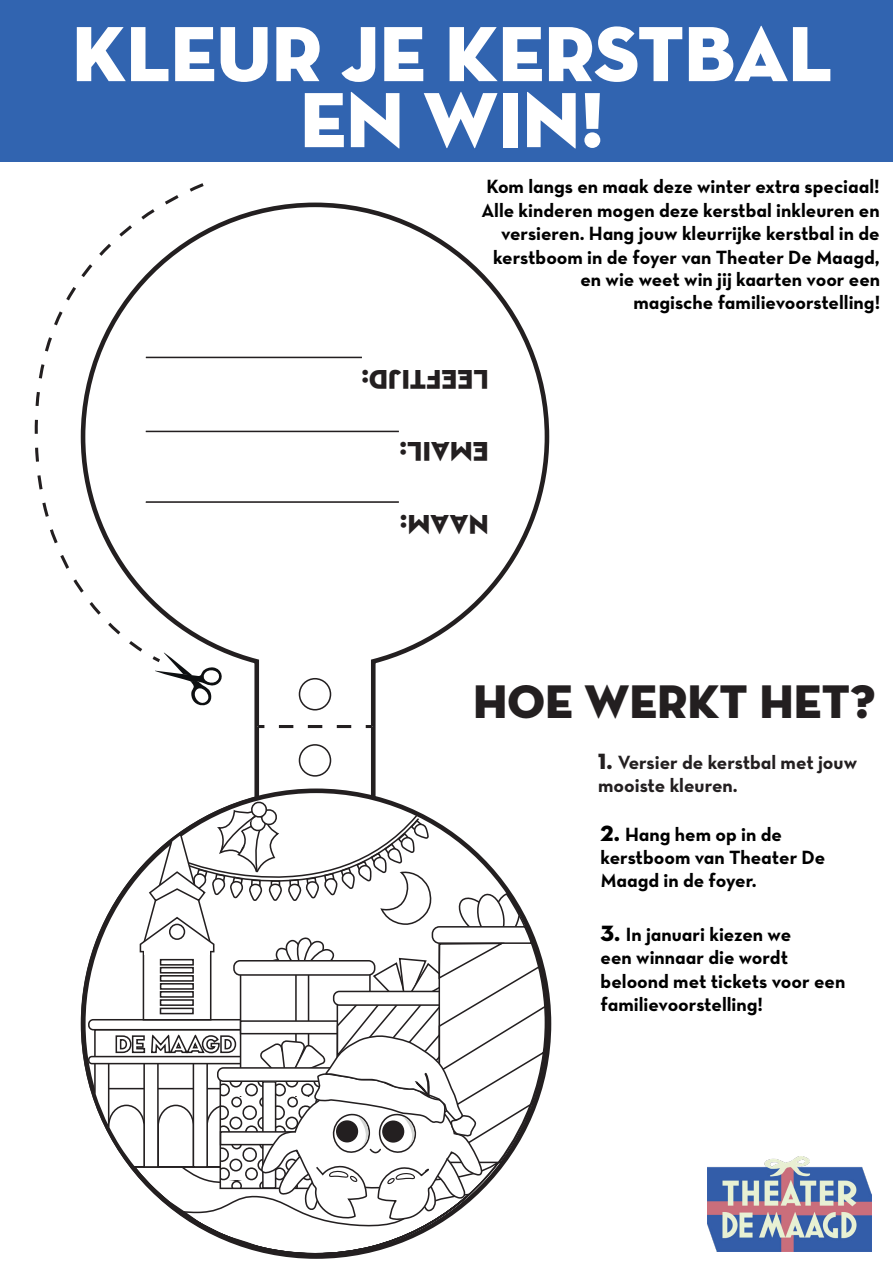
<style>
.page{position:relative;width:893px;height:1263px;background:#fff}
.page>*{position:absolute;margin:0;border:0;box-sizing:border-box;transform-origin:0 0}
.t1{font:79.5px/66px "Neutra Disp Titling";color:#fff;text-align:center}
.t2{font:48px "Neutra Disp Titling";color:#231f20}
.t3{font:27.6px "Neutra Disp Titling";color:#231f20}
.t4{font:19.5px/23.4px "Neutra Text Bold Alt";color:#000;text-align:right}
.t5{font:19.5px/23.4px "Neutra Text Bold Alt";color:#231f20}
.s1{font-family:"Neutra Disp Titling";font-size:22.5px}
</style>
<div class="page">
<svg style="left:80px;top:202px;width:472px;height:1057px"></svg>
<svg style="left:34px;top:183px;width:206px;height:472px"></svg>
<svg style="left:149px;top:652px;width:76px;height:57px"></svg>
<div style="left:89px;top:1056px;width:176px;height:7px;background:#fff;border-radius:3px"></div>
<div style="left:88px;top:1056px;width:178px;height:8px;border:2px solid #231f20;border-radius:3px"></div>
<div style="left:89px;top:1020px;width:176px;height:10px;background:#fff;border-radius:4px"></div>
<div style="left:88px;top:1019px;width:178px;height:11px;border:2px solid #231f20;border-radius:4px"></div>
<svg style="left:93px;top:753px;width:456px;height:503px"></svg>
<div style="left:299px;top:679px;width:31px;height:31px;background:#fff;border-radius:50%"></div>
<div style="left:299px;top:678px;width:32px;height:32px;border:2px solid #231f20;border-radius:50%"></div>
<div style="left:299px;top:745px;width:31px;height:31px;background:#fff;border-radius:50%"></div>
<div style="left:299px;top:744px;width:32px;height:33px;border:2px solid #231f20;border-radius:50%"></div>
<svg style="left:366px;top:725px;width:7px;height:3px"></svg>
<svg style="left:272px;top:725px;width:79px;height:3px"></svg>
<svg style="left:258px;top:725px;width:6px;height:3px"></svg>
<hr style="left:146px;top:501px;width:253px;height:2px;background:#231f20">
<hr style="left:146px;top:431px;width:253px;height:1px;background:#231f20">
<hr style="left:146px;top:357px;width:216px;height:1px;background:#231f20">
<div style="left:0;top:0;width:893px;height:162px;background:#3164b0"></div>
<img style="left:707px;top:1157px;width:165px;height:94px">
<div style="left:209px;top:167px;width:58px;height:17px;background:#fff"></div>
<p class="t1" style="left:72px;top:21px;width:762px">KLEUR JE KERSTBAL<br>EN WIN!</p>
<p class="t4" style="left:481px;top:175px;width:400px">Kom langs en maak deze winter extra speciaal!<br>Alle kinderen mogen deze kerstbal inkleuren en versieren. Hang jouw kleurrijke kerstbal in de kerstboom in de foyer van Theater De Maagd,</p>
<p class="t3" style="left:489px;top:396px;width:129px;rotate:-180deg">LEEFTIJD:</p>
<p class="t3" style="left:489px;top:469px;width:91px;rotate:-180deg">EMAIL:</p>
<p class="t3" style="left:489px;top:541px;width:90px;rotate:-180deg">NAAM:</p>
<p class="t4" style="left:580px;top:267px;width:301px">en wie weet win jij kaarten voor een magische familievoorstelling!</p>
<p class="t2" style="left:473px;top:671px;width:404px">HOE WERKT HET?</p>
<p class="t5" style="left:598px;top:750px;width:260px"><span class="s1">1.</span> Versier de kerstbal met jouw mooiste kleuren.</p>
<p class="t4" style="left:601px;top:822px;width:226px;text-align:left"><span class="s1">2.</span> Hang hem op in de kerstboom van Theater De<br>Maagd in de foyer.</p>
<p class="t4" style="left:601px;top:922px;width:246px;text-align:left"><span class="s1">3.</span> In januari kiezen we<br>een winnaar die wordt beloond met tickets voor een familievoorstelling!</p>
</div>
